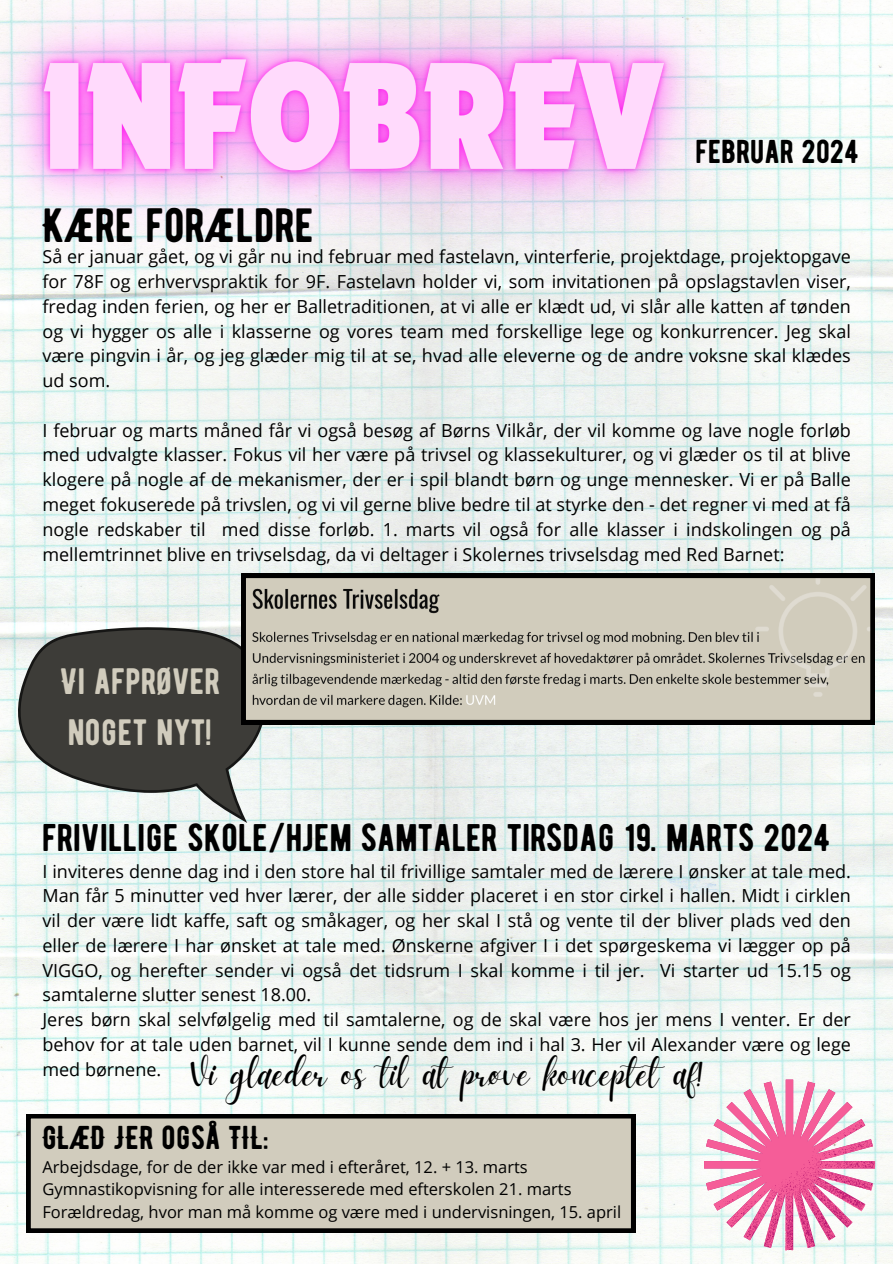
<style>
.page{position:relative;width:893px;height:1264px;background:#fff}
.page>*{position:absolute;margin:0;border:0;box-sizing:border-box;transform-origin:0 0}
.t1{font:48px "BERNIER Regular";color:#000}
.t2{font:40.5px "Daydream";color:#000}
.t3{font:38.4px "BERNIER Regular";color:#000}
.t4{font:36.6px/50.7px "BERNIER Regular";color:#d1ccbd}
.t5{font:33px "BERNIER Regular";color:#000}
.t6{font:18px/24.8px "Open Sans";color:#000;text-align:justify}
.t7{font:16.5px "Open Sans";color:#000}
</style>
<div class="page">
<img style="left:0;top:0;width:892px;height:1263px">
<svg style="left:16px;top:625px;width:254px;height:197px;fill:#3d3c38"></svg>
<svg style="left:241px;top:573px;width:633px;height:151px;background:#b4b0a2"></svg>
<svg style="left:26px;top:1113px;width:609px;height:119px;background:#bfbbad"></svg>
<svg style="left:704px;top:1079px;width:171px;height:171px"></svg>
<img style="left:0;top:0;width:860px;height:409px">
<p class="t5" style="left:695px;top:132px;width:165px">FEBRUAR 2024</p>
<h3 class="t1" style="left:42px;top:197px;width:273px">KÆRE FORÆLDRE</h3>
<h3 class="t6" style="left:42px;top:244px;width:809px">Så er januar gået, og vi går nu ind februar med fastelavn, vinterferie, projektdage, projektopgave for 78F og erhvervspraktik for 9F. Fastelavn holder vi, som invitationen på opslagstavlen viser, fredag inden ferien, og her er Balletraditionen, at vi alle er klædt ud, vi slår alle katten af tønden og vi hygger os alle i klasserne og vores team med forskellige lege og konkurrencer. Jeg skal være pingvin i år, og jeg glæder mig til at se, hvad alle eleverne og de andre voksne skal klædes ud som.</h3>
<p class="t6" style="left:42px;top:417px;width:809px">I februar og marts måned får vi også besøg af Børns Vilkår, der vil komme og lave nogle forløb med udvalgte klasser. Fokus vil her være på trivsel og klassekulturer, og vi glæder os til at blive klogere på nogle af de mekanismer, der er i spil blandt børn og unge mennesker. Vi er på Balle meget fokuserede på trivslen, og vi vil gerne blive bedre til at styrke den - det regner vi med at få nogle redskaber til med disse forløb. 1. marts vil også for alle klasser i indskolingen og på mellemtrinnet blive en trivselsdag, da vi deltager i Skolernes trivselsdag med Red Barnet:</p>
<p class="t4" style="left:60px;top:656px;width:162px">VI AFPRØVER<br>NOGET NYT!</p>
<h2 class="t3" style="left:42px;top:814px;width:790px">FRIVILLIGE SKOLE/HJEM SAMTALER TIRSDAG 19. MARTS 2024</h2>
<p class="t6" style="left:42px;top:858px;width:810px">I inviteres denne dag ind i den store hal til frivillige samtaler med de lærere I ønsker at tale med.<br>Man får 5 minutter ved hver lærer, der alle sidder placeret i en stor cirkel i hallen. Midt i cirklen vil der være lidt kaffe, saft og småkager, og her skal I stå og vente til der bliver plads ved den eller de lærere I har ønsket at tale med. Ønskerne afgiver I i det spørgeskema vi lægger op på VIGGO, og herefter sender vi også det tidsrum I skal komme i til jer. Vi starter ud 15.15 og samtalerne slutter senest 18.00.</p>
<p class="t6" style="left:42px;top:1006px;width:809px">Jeres børn skal selvfølgelig med til samtalerne, og de skal være hos jer mens I venter. Er der behov for at tale uden barnet, vil I kunne sende dem ind i hal 3. Her vil Alexander være og lege med børnene.</p>
<p class="t2" style="left:191px;top:1049px;width:515px">Vi glæder os til at prøve konceptet af!</p>
<h3 class="t5" style="left:42px;top:1117px;width:227px">GLÆD JER OGSÅ TIL:</h3>
<p class="t7" style="left:42px;top:1155px;width:487px">Arbejdsdage, for de der ikke var med i efteråret, 12. + 13. marts</p>
<h4 class="t7" style="left:42px;top:1177px;width:530px">Gymnastikopvisning for alle interesserede med efterskolen 21. marts</h4>
<p class="t7" style="left:42px;top:1199px;width:580px">Forældredag, hvor man må komme og være med i undervisningen, 15. april</p>
</div>
